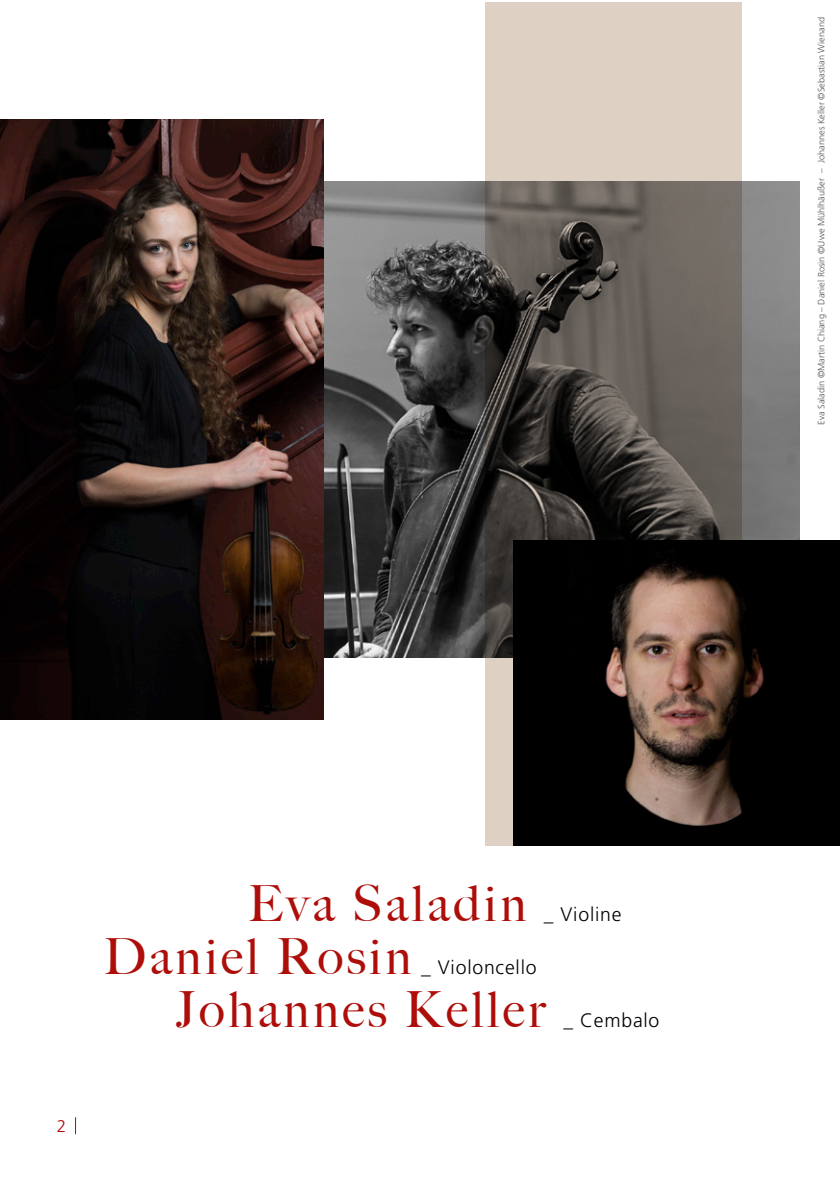
<style>
.page{position:relative;width:840px;height:1191px;background:#fff}
.page>*{position:absolute;margin:0;border:0;box-sizing:border-box;transform-origin:0 0}
.t1{font:500 49.8px "Big Caslon";letter-spacing:.07em;color:#ae0e09}
.t2{font:300 19.4px "Frutiger";letter-spacing:.04em;color:#000}
.t3{font:300 17px "Frutiger";color:#ae0e09}
.t4{font:300 9.2px "Frutiger";color:#565655}
</style>
<div class="page">
<svg style="left:75px;top:1117px;width:1px;height:17px"></svg>
<img style="left:323px;top:181px;width:476px;height:477px">
<svg style="left:485px;top:2px;width:256px;height:843px;background:#827a73"></svg>
<img style="left:0;top:120px;width:323px;height:599px">
<img style="left:513px;top:540px;width:326px;height:305px">
<p class="t4" style="left:815px;top:425px;width:409px;rotate:-90deg">Eva Saladin ©Martin Chiang – Daniel Rosin ©Uwe Mühlhäußer – Johannes Keller ©Sebastian Wienand</p>
<h3 class="t3" style="left:57px;top:1116px;width:11px">2</h3>
<p class="t1" style="left:248px;top:862px;width:280px">Eva Saladin</p>
<p class="t2" style="left:543px;top:903px;width:79px">_ Violine</p>
<p class="t1" style="left:104px;top:915px;width:309px">Daniel Rosin</p>
<p class="t2" style="left:421px;top:956px;width:117px">_ Violoncello</p>
<p class="t1" style="left:176px;top:968px;width:371px">Johannes Keller</p>
<p class="t2" style="left:563px;top:1009px;width:97px">_ Cembalo</p>
</div>
